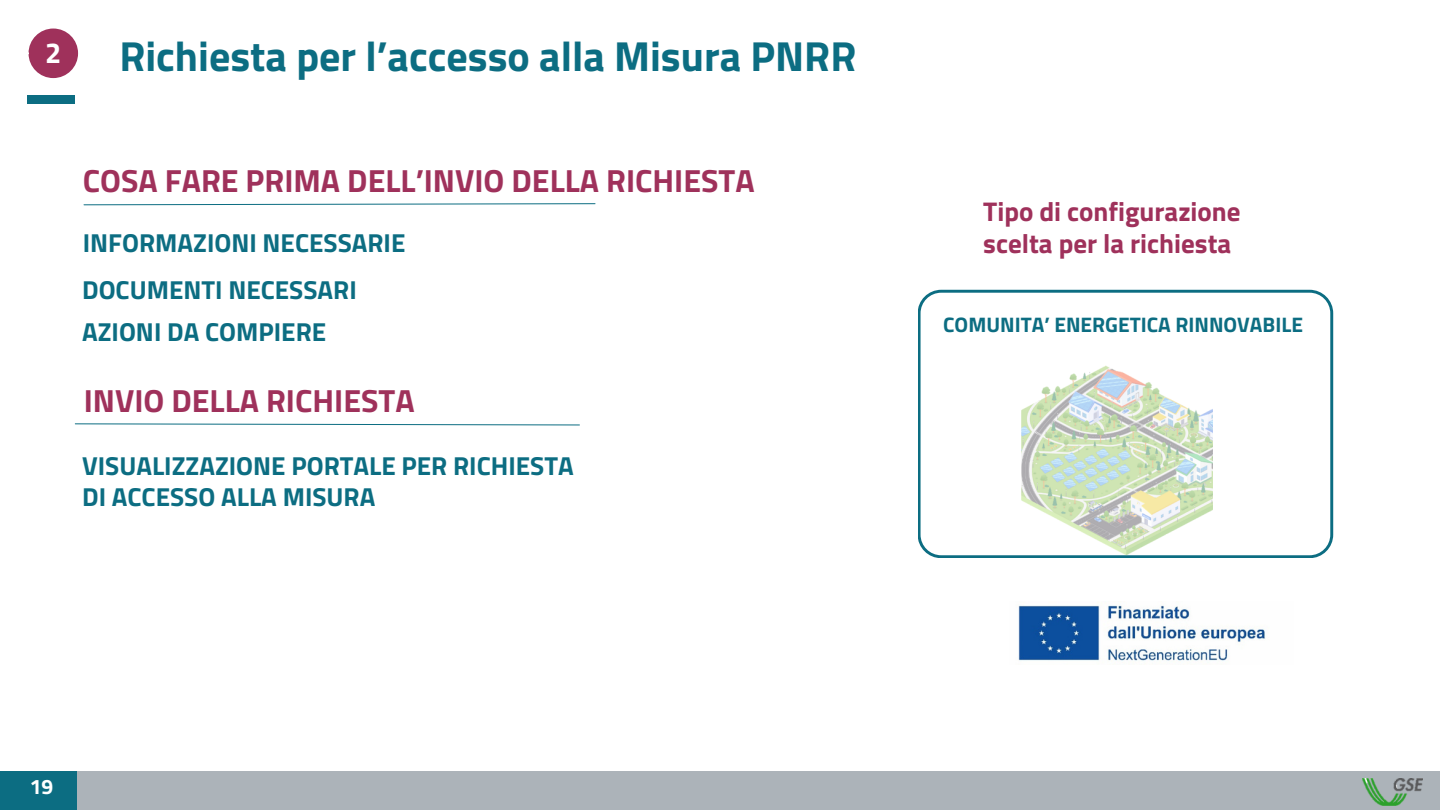
<style>
.page{position:relative;width:1440px;height:810px;background:#fff}
.page>*{position:absolute;margin:0;border:0;box-sizing:border-box;transform-origin:0 0}
.t1{font:700 42px "Titillium Web";color:#0c6d82}
.t2{font:700 32px "Titillium Web";color:#9f315b}
.t3{font:700 29px "Titillium Web";color:#fff}
.t4{font:700 27px/32.2px "Titillium Web";color:#9f315b}
.t5{font:700 26px/30.8px "Titillium Web";color:#0c6d82}
.t6{font:700 21px "Titillium Web";color:#0c6d82}
.t7{font:700 21px "Titillium Web";color:#fff}
</style>
<div class="page">
<div style="left:0;top:772px;width:1440px;height:38px;background:#acb3b9"></div>
<div style="left:0;top:772px;width:76px;height:38px;background:#0c6d82"></div>
<div style="left:27px;top:95px;width:48px;height:8px;background:#0c6d82"></div>
<img style="left:1363px;top:779px;width:59px;height:27px">
<svg style="left:83px;top:203px;width:513px;height:3px"></svg>
<svg style="left:75px;top:423px;width:505px;height:3px"></svg>
<img style="left:1018px;top:605px;width:248px;height:56px">
<svg style="left:918px;top:290px;width:415px;height:268px"></svg>
<img style="left:1021px;top:350px;width:192px;height:221px;border-radius:8px">
<svg style="left:28px;top:28px;width:51px;height:51px"></svg>
<p class="t3" style="left:45px;top:30px;width:18px">2</p>
<h4 class="t1" style="left:119px;top:24px;width:739px">Richiesta per l’accesso alla Misura PNRR</h4>
<h3 class="t2" style="left:83px;top:156px;width:673px">COSA FARE PRIMA DELL’INVIO DELLA RICHIESTA</h3>
<h2 class="t5" style="left:83px;top:227px;width:324px">INFORMAZIONI NECESSARIE</h2>
<h3 class="t5" style="left:82px;top:274px;width:276px">DOCUMENTI NECESSARI</h3>
<h3 class="t5" style="left:82px;top:316px;width:246px">AZIONI DA COMPIERE</h3>
<h3 class="t2" style="left:84px;top:376px;width:332px">INVIO DELLA RICHIESTA</h3>
<h2 class="t5" style="left:82px;top:450px;width:493px">VISUALIZZAZIONE PORTALE PER RICHIESTA<br>DI ACCESSO ALLA MISURA</h2>
<p class="t4" style="left:983px;top:194px;width:259px">Tipo di configurazione scelta per la richiesta</p>
<p class="t6" style="left:943px;top:309px;width:361px">COMUNITA’ ENERGETICA RINNOVABILE</p>
<p class="t7" style="left:30px;top:770px;width:25px">19</p>
</div>
